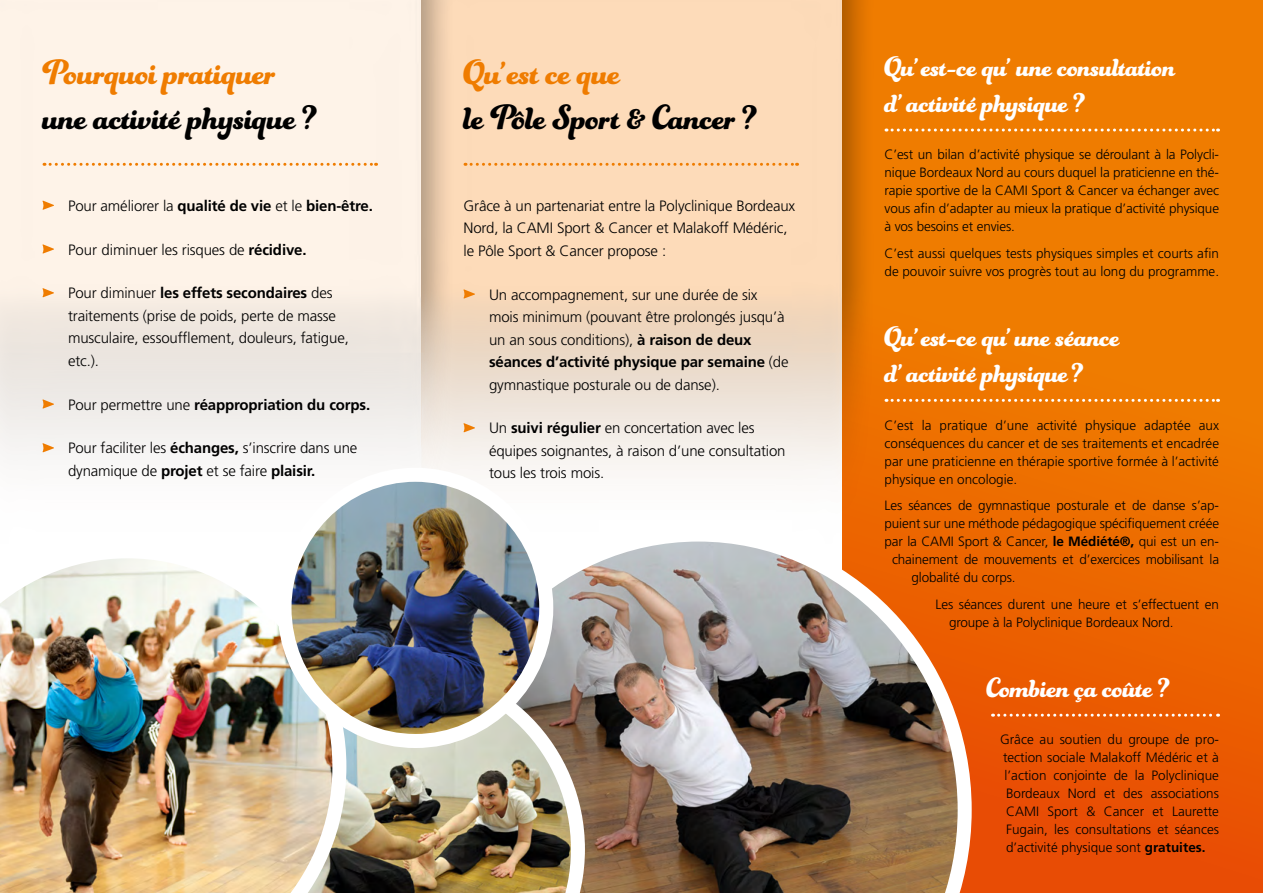
<style>
.page{position:relative;width:1263px;height:893px;background:#fff}
.page>*{position:absolute;margin:0;border:0;box-sizing:border-box;transform-origin:0 0}
.t1{font:37.5px/45px "Funkydori";color:#000}
.t2{font:37.5px "Funkydori";color:#ef7c00}
.t3{font:30px/36px "Funkydori";color:#fff}
.t4{font:300 15px/22.5px "Frutiger";letter-spacing:-.01em;color:#000}
.t5{font:700 15px "Frutiger";letter-spacing:-.01em;color:#000}
.t6{font:300 13.5px/18px "Frutiger";letter-spacing:-.01em;color:#000;text-align:justify}
.s1{font-weight:300}
.s2{font-weight:700}
.s3{color:#ef7c00}
.s4{font-size:30px}
</style>
<div class="page">
<div style="left:842px;top:0;width:421px;height:893px;background:linear-gradient(to bottom,#f18800,#e95102)"></div>
<div style="left:408px;top:0;width:468px;height:534px;background:#000;opacity:.3"></div>
<svg style="left:455px;top:0;width:387px;height:527px;background:#f8dfc7"></svg>
<div style="left:0;top:0;width:455px;height:534px;background:#000;opacity:.3"></div>
<svg style="left:0;top:0;width:421px;height:534px;fill:#fef3e8"></svg>
<img style="left:546px;top:527px;width:426px;height:366px">
<img style="left:346px;top:663px;width:239px;height:230px">
<img style="left:0;top:558px;width:346px;height:335px">
<img style="left:284px;top:475px;width:262px;height:266px">
<div style="left:277px;top:468px;width:276px;height:280px;border:14px solid #fff;border-radius:50%"></div>
<svg style="left:44px;top:163px;width:333px;height:3px"></svg>
<svg style="left:42px;top:201px;width:12px;height:9px"></svg>
<svg style="left:42px;top:244px;width:12px;height:10px"></svg>
<svg style="left:42px;top:288px;width:12px;height:9px"></svg>
<svg style="left:42px;top:399px;width:12px;height:10px"></svg>
<svg style="left:42px;top:443px;width:12px;height:9px"></svg>
<svg style="left:465px;top:163px;width:332px;height:3px"></svg>
<svg style="left:463px;top:289px;width:12px;height:10px"></svg>
<svg style="left:463px;top:423px;width:12px;height:9px"></svg>
<svg style="left:886px;top:129px;width:332px;height:3px"></svg>
<svg style="left:886px;top:399px;width:332px;height:3px"></svg>
<svg style="left:992px;top:714px;width:226px;height:3px"></svg>
<h1 class="t2" style="left:43px;top:49px;width:235px">Pourquoi pratiquer</h1>
<h1 class="t1" style="left:43px;top:93px;width:276px">une activité physique ?</h1>
<p class="t5" style="left:68px;top:197px;width:306px"><span class="s1">Pour améliorer la</span> qualité de vie <span class="s1">et le</span> bien-être.</p>
<p class="t4" style="left:68px;top:238px;width:240px">Pour diminuer les risques de <span class="s2">récidive.</span></p>
<p class="t4" style="left:68px;top:282px;width:282px">Pour diminuer <span class="s2">les effets secondaires</span> des traitements (prise de poids, perte de masse musculaire, essoufflement, douleurs, fatigue, etc.).</p>
<p class="t5" style="left:68px;top:396px;width:304px"><span class="s1">Pour permettre une</span> réappropriation du corps.</p>
<p class="t4" style="left:68px;top:437px;width:291px">Pour faciliter les <span class="s2">échanges,</span> s’inscrire dans une dynamique de <span class="s2">projet</span> et se faire <span class="s2">plaisir.</span></p>
<h1 class="t1" style="left:463px;top:48px;width:295px"><span class="s3">Qu’est ce que<br></span>le Pôle Sport <span class="s4">&amp;</span> Cancer ?</h1>
<p class="t4" style="left:463px;top:195px;width:333px">Grâce à un partenariat entre la Polyclinique Bordeaux<br>Nord, la CAMI Sport &amp; Cancer et Malakoff Médéric, le Pôle Sport &amp; Cancer propose :</p>
<p class="t4" style="left:489px;top:283px;width:301px">Un accompagnement, sur une durée de six mois minimum (pouvant être prolongés jusqu’à un an sous conditions), <span class="s2">à raison de deux séances d’activité physique par semaine</span> (de gymnastique posturale ou de danse).</p>
<p class="t4" style="left:489px;top:417px;width:298px">Un <span class="s2">suivi régulier</span> en concertation avec les équipes soignantes, à raison d’une consultation tous les trois mois.</p>
<h2 class="t3" style="left:884px;top:47px;width:292px">Qu’ est-ce qu’ une consultation d’ activité physique ?</h2>
<p class="t6" style="left:884px;top:146px;width:336px">C’est un bilan d’activité physique se déroulant à la Polycli&shy;nique Bordeaux Nord au cours duquel la praticienne en thé&shy;rapie sportive de la CAMI Sport &amp; Cancer va échanger avec vous afin d’adapter au mieux la pratique d’activité physique à vos besoins et envies.</p>
<p class="t6" style="left:884px;top:244px;width:336px">C’est aussi quelques tests physiques simples et courts afin de pouvoir suivre vos progrès tout au long du programme.</p>
<h2 class="t3" style="left:884px;top:317px;width:237px">Qu’ est-ce qu’ une séance d’ activité physique?</h2>
<p class="t6" style="left:884px;top:416px;width:336px">C’est la pratique d’une activité physique adaptée aux conséquences du cancer et de ses traitements et encadrée par une praticienne en thérapie sportive formée à l’activité physique en oncologie.</p>
<p class="t6" style="left:884px;top:497px;width:336px">Les séances de gymnastique posturale et de danse s’ap-</p>
<p class="t6" style="left:884px;top:515px;width:336px">puient sur une méthode pédagogique spécifiquement créée</p>
<p class="t6" style="left:884px;top:533px;width:336px">par la CAMI Sport &amp; Cancer, <span class="s2">le Médiété®,</span> qui est un en-</p>
<p class="t6" style="left:892px;top:551px;width:329px">chainement de mouvements et d’exercices mobilisant la</p>
<p class="t6" style="left:911px;top:569px;width:106px">globalité du corps.</p>
<p class="t6" style="left:949px;top:595px;width:271px;text-indent:-14px">Les séances durent une heure et s’effectuent en groupe à la Polyclinique Bordeaux Nord.</p>
<h2 class="t3" style="left:986px;top:668px;width:184px">Combien ça coûte ?</h2>
<p class="t6" style="left:1000px;top:731px;width:221px">Grâce au soutien du groupe de pro&shy;tection sociale Malakoff Médéric et à l’action conjointe de la Polyclinique Bordeaux Nord et des associations CAMI Sport &amp; Cancer et Laurette Fugain, les consultations et séances d’activité physique sont <span class="s2">gratuites.</span></p>
</div>
